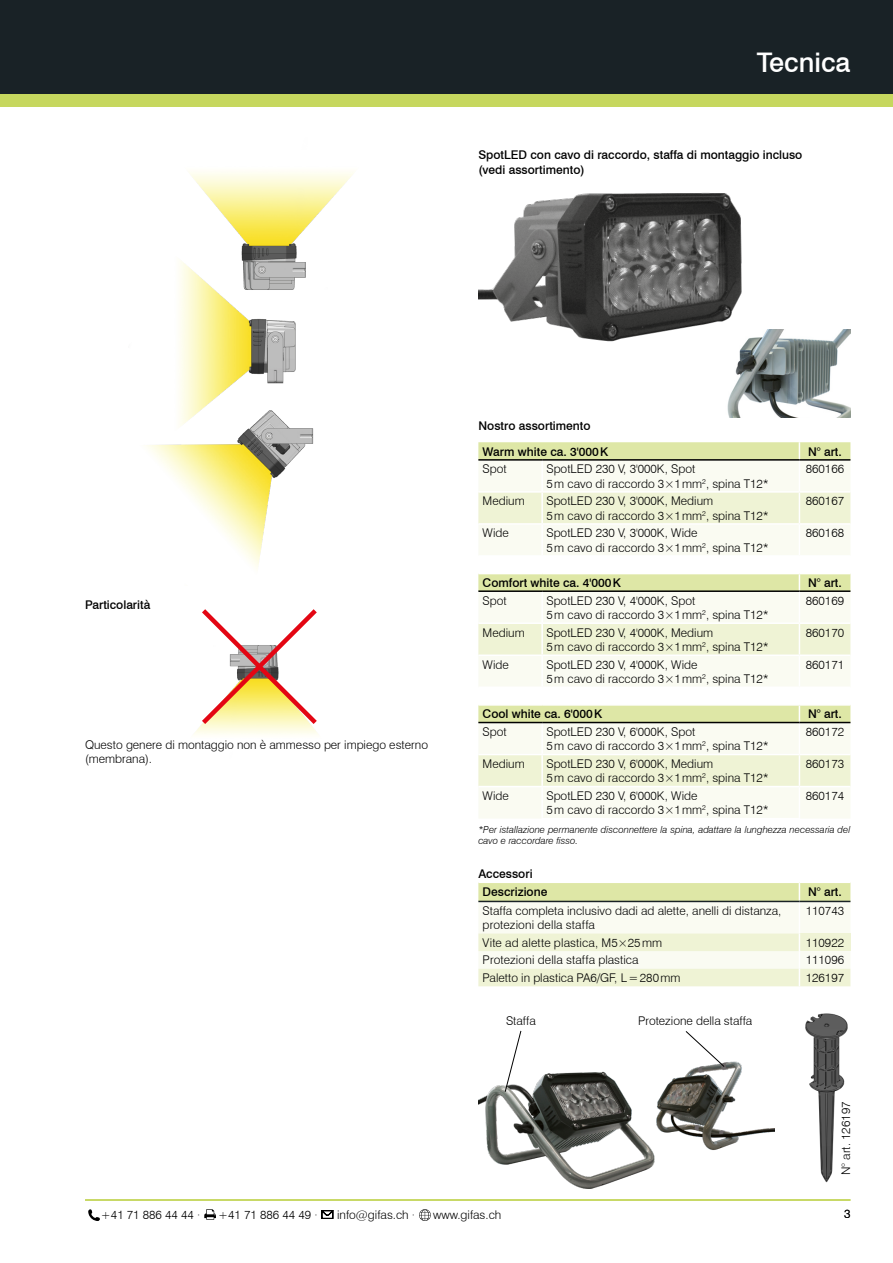
<style>
.page{position:relative;width:893px;height:1263px;background:#fff}
.page>*{position:absolute;margin:0;border:0;box-sizing:border-box;transform-origin:0 0}
.t1{font:500 27px "Swiss 721 BT";color:#fff}
.t2{font:300 12px/14.4px "Swiss 721 BT";color:#000}
.t3{font:500 12px/18.3px "Swiss 721 BT";color:#000}
.t4{font:italic 300 9.75px/11.7px "Swiss 721 BT";color:#000}
</style>
<div class="page">
<div style="left:0;top:89px;width:893px;height:17px;background:#c6d75e"></div>
<div style="left:0;top:0;width:893px;height:94px;background:#192226"></div>
<hr style="left:85px;top:1199px;width:765px;height:2px;background:#c6d75e">
<svg style="left:88px;top:1209px;width:12px;height:12px"></svg>
<svg style="left:204px;top:1209px;width:12px;height:11px"></svg>
<svg style="left:322px;top:1210px;width:11px;height:9px"></svg>
<svg style="left:419px;top:1209px;width:12px;height:12px"></svg>
<img style="left:677px;top:1061px;width:98px;height:89px">
<img style="left:478px;top:1071px;width:199px;height:118px">
<svg style="left:685px;top:1031px;width:40px;height:36px"></svg>
<svg style="left:505px;top:1030px;width:16px;height:62px"></svg>
<svg style="left:198px;top:609px;width:119px;height:120px"></svg>
<img style="left:189px;top:172px;width:165px;height:84px">
<img style="left:180px;top:256px;width:126px;height:149px">
<img style="left:146px;top:405px;width:168px;height:164px">
<img style="left:727px;top:330px;width:123px;height:88px">
<img style="left:478px;top:192px;width:279px;height:162px">
<img style="left:805px;top:1013px;width:43px;height:170px">
<svg style="left:478px;top:882px;width:372px;height:104px"></svg>
<hr style="left:478px;top:901px;width:321px;height:1px;background:#192226">
<hr style="left:799px;top:901px;width:51px;height:1px;background:#192226">
<div style="left:478px;top:442px;width:372px;height:17px;background:#dee7a6"></div>
<div style="left:479px;top:461px;width:371px;height:357px;background:#fafbf2"></div>
<svg style="left:478px;top:493px;width:372px;height:293px;fill:#fafbf2"></svg>
<svg style="left:799px;top:442px;width:1px;height:17px"></svg>
<hr style="left:541px;top:461px;width:2px;height:30px;background:#fff">
<hr style="left:799px;top:461px;width:1px;height:30px;background:#fff">
<hr style="left:478px;top:491px;width:64px;height:2px;background:#fff">
<hr style="left:542px;top:491px;width:257px;height:2px;background:#fff">
<hr style="left:541px;top:493px;width:2px;height:30px;background:#fff">
<hr style="left:799px;top:491px;width:51px;height:2px;background:#fff">
<hr style="left:799px;top:493px;width:1px;height:30px;background:#fff">
<hr style="left:478px;top:523px;width:64px;height:2px;background:#fff">
<hr style="left:542px;top:523px;width:257px;height:2px;background:#fff">
<hr style="left:541px;top:525px;width:2px;height:30px;background:#fff">
<hr style="left:799px;top:523px;width:51px;height:2px;background:#fff">
<hr style="left:799px;top:525px;width:1px;height:30px;background:#fff">
<hr style="left:478px;top:555px;width:64px;height:2px;background:#fff">
<hr style="left:542px;top:555px;width:257px;height:2px;background:#fff">
<hr style="left:799px;top:555px;width:51px;height:2px;background:#fff">
<hr style="left:478px;top:573px;width:64px;height:1px;background:#fff">
<hr style="left:542px;top:573px;width:257px;height:1px;background:#fff">
<hr style="left:799px;top:573px;width:51px;height:1px;background:#fff">
<svg style="left:799px;top:574px;width:1px;height:16px"></svg>
<hr style="left:541px;top:592px;width:2px;height:30px;background:#fff">
<hr style="left:799px;top:592px;width:1px;height:30px;background:#fff">
<hr style="left:478px;top:622px;width:64px;height:2px;background:#fff">
<hr style="left:542px;top:622px;width:257px;height:2px;background:#fff">
<hr style="left:541px;top:624px;width:2px;height:30px;background:#fff">
<hr style="left:799px;top:622px;width:51px;height:2px;background:#fff">
<hr style="left:799px;top:624px;width:1px;height:30px;background:#fff">
<hr style="left:478px;top:654px;width:64px;height:2px;background:#fff">
<hr style="left:542px;top:654px;width:257px;height:2px;background:#fff">
<hr style="left:541px;top:656px;width:2px;height:30px;background:#fff">
<hr style="left:799px;top:654px;width:51px;height:2px;background:#fff">
<hr style="left:799px;top:656px;width:1px;height:30px;background:#fff">
<hr style="left:478px;top:686px;width:64px;height:2px;background:#fff">
<hr style="left:542px;top:686px;width:257px;height:2px;background:#fff">
<hr style="left:799px;top:686px;width:51px;height:2px;background:#fff">
<hr style="left:478px;top:704px;width:64px;height:2px;background:#fff">
<hr style="left:542px;top:704px;width:257px;height:2px;background:#fff">
<hr style="left:799px;top:704px;width:51px;height:2px;background:#fff">
<svg style="left:478px;top:705px;width:372px;height:17px;background:#dce4a7"></svg>
<hr style="left:541px;top:723px;width:2px;height:31px;background:#fff">
<hr style="left:799px;top:723px;width:1px;height:31px;background:#fff">
<hr style="left:478px;top:754px;width:64px;height:1px;background:#fff">
<hr style="left:542px;top:754px;width:257px;height:1px;background:#fff">
<hr style="left:541px;top:755px;width:2px;height:31px;background:#fff">
<hr style="left:799px;top:754px;width:51px;height:1px;background:#fff">
<hr style="left:799px;top:755px;width:1px;height:31px;background:#fff">
<hr style="left:478px;top:786px;width:64px;height:1px;background:#fff">
<hr style="left:542px;top:786px;width:257px;height:1px;background:#fff">
<hr style="left:541px;top:787px;width:2px;height:31px;background:#fff">
<hr style="left:799px;top:786px;width:51px;height:1px;background:#fff">
<hr style="left:799px;top:787px;width:1px;height:31px;background:#fff">
<hr style="left:478px;top:459px;width:64px;height:2px;background:#000">
<hr style="left:542px;top:459px;width:257px;height:2px;background:#000">
<hr style="left:799px;top:459px;width:51px;height:2px;background:#000">
<hr style="left:542px;top:590px;width:257px;height:2px;background:#000">
<hr style="left:542px;top:722px;width:257px;height:1px;background:#000">
<hr style="left:478px;top:590px;width:64px;height:2px;background:#000">
<hr style="left:799px;top:590px;width:51px;height:2px;background:#000">
<hr style="left:478px;top:722px;width:64px;height:1px;background:#000">
<hr style="left:799px;top:722px;width:51px;height:1px;background:#000">
<h1 class="t1" style="left:757px;top:46px;width:95px">Tecnica</h1>
<p class="t3" style="left:478px;top:147px;width:326px;line-height:15px">SpotLED con cavo di raccordo, staffa di montaggio incluso (vedi assortimento)</p>
<p class="t3" style="left:85px;top:595px;width:67px">Particolarità</p>
<p class="t2" style="left:85px;top:737px;width:344px">Questo genere di montaggio non è ammesso per impiego esterno (membrana).</p>
<p class="t3" style="left:479px;top:417px;width:114px">Nostro assortimento</p>
<p class="t3" style="left:483px;top:442px;width:127px">Warm white ca. 3'000K</p>
<p class="t3" style="left:808px;top:442px;width:35px">N° art.</p>
<p class="t2" style="left:483px;top:462px;width:26px">Spot</p>
<p class="t2" style="left:546px;top:462px;width:224px">SpotLED 230 V, 3'000K, Spot<br>5m cavo di raccordo 3×1mm<sup>2</sup>, spina T12*</p>
<p class="t2" style="left:806px;top:462px;width:40px">860166</p>
<p class="t2" style="left:483px;top:494px;width:44px">Medium</p>
<p class="t2" style="left:546px;top:494px;width:224px">SpotLED 230 V, 3'000K, Medium<br>5m cavo di raccordo 3×1mm<sup>2</sup>, spina T12*</p>
<p class="t2" style="left:806px;top:494px;width:40px">860167</p>
<p class="t2" style="left:483px;top:526px;width:28px">Wide</p>
<p class="t2" style="left:546px;top:526px;width:224px">SpotLED 230 V, 3'000K, Wide<br>5m cavo di raccordo 3×1mm<sup>2</sup>, spina T12*</p>
<p class="t2" style="left:806px;top:526px;width:40px">860168</p>
<p class="t3" style="left:483px;top:573px;width:140px">Comfort white ca. 4'000K</p>
<p class="t3" style="left:808px;top:573px;width:35px">N° art.</p>
<p class="t2" style="left:483px;top:593px;width:26px">Spot</p>
<p class="t2" style="left:546px;top:593px;width:224px">SpotLED 230 V, 4'000K, Spot<br>5m cavo di raccordo 3×1mm<sup>2</sup>, spina T12*</p>
<p class="t2" style="left:806px;top:593px;width:40px">860169</p>
<p class="t2" style="left:483px;top:625px;width:44px">Medium</p>
<p class="t2" style="left:546px;top:625px;width:224px">SpotLED 230 V, 4'000K, Medium<br>5m cavo di raccordo 3×1mm<sup>2</sup>, spina T12*</p>
<p class="t2" style="left:806px;top:625px;width:40px">860170</p>
<p class="t2" style="left:483px;top:657px;width:28px">Wide</p>
<p class="t2" style="left:546px;top:657px;width:224px">SpotLED 230 V, 4'000K, Wide<br>5m cavo di raccordo 3×1mm<sup>2</sup>, spina T12*</p>
<p class="t2" style="left:806px;top:657px;width:40px">860171</p>
<p class="t3" style="left:483px;top:705px;width:121px">Cool white ca. 6'000K</p>
<p class="t3" style="left:808px;top:705px;width:35px">N° art.</p>
<p class="t2" style="left:483px;top:724px;width:26px">Spot</p>
<p class="t2" style="left:546px;top:724px;width:224px">SpotLED 230 V, 6'000K, Spot<br>5m cavo di raccordo 3×1mm<sup>2</sup>, spina T12*</p>
<p class="t2" style="left:806px;top:724px;width:40px">860172</p>
<p class="t2" style="left:483px;top:756px;width:44px">Medium</p>
<p class="t2" style="left:546px;top:756px;width:224px">SpotLED 230 V, 6'000K, Medium<br>5m cavo di raccordo 3×1mm<sup>2</sup>, spina T12*</p>
<p class="t2" style="left:806px;top:756px;width:40px">860173</p>
<p class="t2" style="left:483px;top:788px;width:28px">Wide</p>
<p class="t2" style="left:546px;top:788px;width:224px">SpotLED 230 V, 6'000K, Wide<br>5m cavo di raccordo 3×1mm<sup>2</sup>, spina T12*</p>
<p class="t2" style="left:806px;top:788px;width:40px">860174</p>
<p class="t4" style="left:478px;top:823px;width:374px">*Per istallazione permanente disconnettere la spina, adattare la lunghezza necessaria del cavo e raccordare fisso.</p>
<p class="t3" style="left:483px;top:864px;width:66px;text-indent:-4px">Accessori<br>Descrizione</p>
<p class="t3" style="left:808px;top:883px;width:35px">N° art.</p>
<p class="t2" style="left:483px;top:903px;width:300px">Staffa completa inclusivo dadi ad alette, anelli di distanza, protezioni della staffa</p>
<p class="t2" style="left:806px;top:903px;width:40px">110743</p>
<p class="t2" style="left:483px;top:935px;width:181px">Vite ad alette plastica, M5×25mm</p>
<p class="t2" style="left:806px;top:935px;width:40px">110922</p>
<p class="t2" style="left:483px;top:953px;width:157px">Protezioni della staffa plastica</p>
<p class="t2" style="left:806px;top:953px;width:40px">111096</p>
<p class="t2" style="left:483px;top:970px;width:199px">Paletto in plastica PA6/GF, L=280mm</p>
<p class="t2" style="left:806px;top:970px;width:40px">126197</p>
<p class="t2" style="left:506px;top:1014px;width:31px">Staffa</p>
<p class="t2" style="left:638px;top:1014px;width:116px">Protezione della staffa</p>
<p class="t2" style="left:839px;top:1175px;width:75px;rotate:-90deg">N° art. 126197</p>
<p class="t2" style="left:101px;top:1207px;width:101px">+41 71 886 44 44 ·</p>
<p class="t2" style="left:218px;top:1207px;width:101px">+41 71 886 44 49 ·</p>
<p class="t2" style="left:337px;top:1207px;width:80px">info@gifas.ch ·</p>
<p class="t2" style="left:433px;top:1207px;width:70px">www.gifas.ch</p>
<p class="t2" style="left:844px;top:1207px;width:8px">3</p>
</div>
